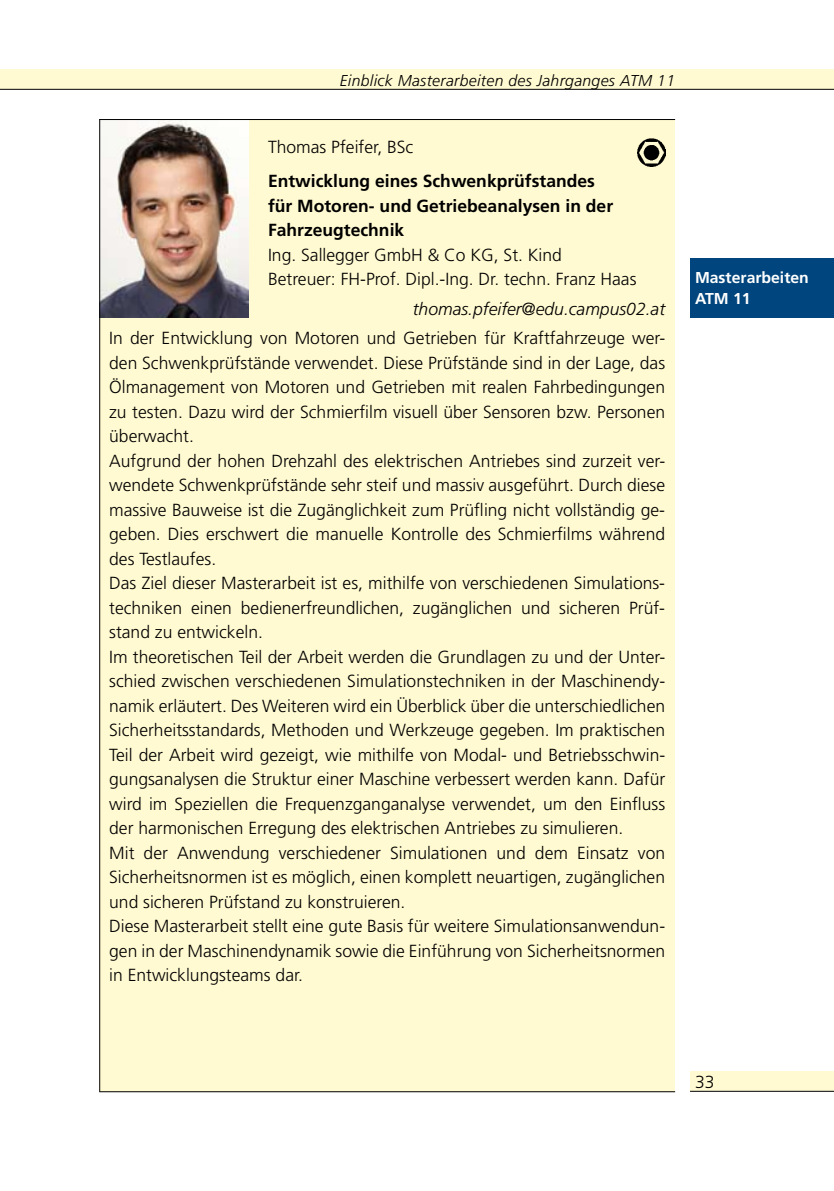
<style>
.page{position:relative;width:834px;height:1191px;background:#fff}
.page>*{position:absolute;margin:0;border:0;box-sizing:border-box;transform-origin:0 0}
.t1{font:300 17.5px/24.5px "Frutiger";color:#000}
.t2{font:700 17.5px/24.5px "Frutiger";color:#000}
.t3{font:italic 300 17.5px "Frutiger";color:#000}
.t4{font:italic 300 15.75px "Frutiger";letter-spacing:.02em;color:#000}
.t5{font:700 15.75px/21px "Frutiger";color:#fff}
</style>
<div class="page">
<div style="left:690px;top:1071px;width:143px;height:20px;background:#fffad1"></div>
<hr style="left:690px;top:1090px;width:143px;height:1px;background:#000">
<div style="left:690px;top:258px;width:143px;height:59px;background:#00457d"></div>
<div style="left:0;top:69px;width:833px;height:20px;background:#fffad1"></div>
<hr style="left:0;top:89px;width:833px;height:1px;background:#000">
<div style="left:99px;top:119px;width:576px;height:973px;background:#fffad1"></div>
<img style="left:100px;top:120px;width:148px;height:197px">
<hr style="left:99px;top:119px;width:576px;height:1px;background:#000">
<hr style="left:99px;top:119px;width:1px;height:972px;background:#000">
<hr style="left:99px;top:1091px;width:576px;height:1px;background:#000">
<img style="left:637px;top:139px;width:28px;height:27px">
<p class="t4" style="left:340px;top:71px;width:337px">Einblick Masterarbeiten des Jahrganges ATM 11</p>
<p class="t1" style="left:268px;top:134px;width:147px">Thomas Pfeifer, BSc</p>
<p class="t2" style="left:268px;top:169px;width:346px">Entwicklung eines Schwenkprüfstandes für Motoren- und Getriebeanalysen in der<br>Fahrzeugtechnik</p>
<p class="t1" style="left:268px;top:242px;width:370px">Ing. Sallegger GmbH &amp; Co KG, St. Kind<br>Betreuer: FH-Prof. Dipl.-Ing. Dr. techn. Franz Haas</p>
<p class="t3" style="left:412px;top:298px;width:254px">thomas.pfeifer@edu.campus02.at</p>
<p class="t1" style="left:109px;top:326px;width:557px">In der Entwicklung von Motoren und Getrieben für Kraftfahrzeuge wer&shy;den Schwenkprüfstände verwendet. Diese Prüfstände sind in der Lage, das Ölmanagement von Motoren und Getrieben mit realen Fahrbedingungen zu testen. Dazu wird der Schmierfilm visuell über Sensoren bzw. Personen überwacht.<br>Aufgrund der hohen Drehzahl des elektrischen Antriebes sind zurzeit ver&shy;wendete Schwenkprüfstände sehr steif und massiv ausgeführt. Durch diese massive Bauweise ist die Zugänglichkeit zum Prüfling nicht vollständig ge&shy;geben. Dies erschwert die manuelle Kontrolle des Schmierfilms während des Testlaufes.<br>Das Ziel dieser Masterarbeit ist es, mithilfe von verschiedenen Simulations&shy;techniken einen bedienerfreundlichen, zugänglichen und sicheren Prüf&shy;stand zu entwickeln.<br>Im theoretischen Teil der Arbeit werden die Grundlagen zu und der Unter&shy;schied zwischen verschiedenen Simulationstechniken in der Maschinendy&shy;namik erläutert. Des Weiteren wird ein Überblick über die unterschiedlichen Sicherheitsstandards, Methoden und Werkzeuge gegeben. Im praktischen Teil der Arbeit wird gezeigt, wie mithilfe von Modal- und Betriebsschwin&shy;gungsanalysen die Struktur einer Maschine verbessert werden kann. Dafür wird im Speziellen die Frequenzganganalyse verwendet, um den Einfluss der harmonischen Erregung des elektrischen Antriebes zu simulieren.<br>Mit der Anwendung verschiedener Simulationen und dem Einsatz von Sicherheitsnormen ist es möglich, einen komplett neuartigen, zugänglichen und sicheren Prüfstand zu konstruieren.<br>Diese Masterarbeit stellt eine gute Basis für weitere Simulationsanwendun&shy;gen in der Maschinendynamik sowie die Einführung von Sicherheitsnormen in Entwicklungsteams dar.</p>
<p class="t5" style="left:694px;top:267px;width:115px">Masterarbeiten<br>ATM 11</p>
<p class="t1" style="left:694px;top:1069px;width:21px">33</p>
</div>
